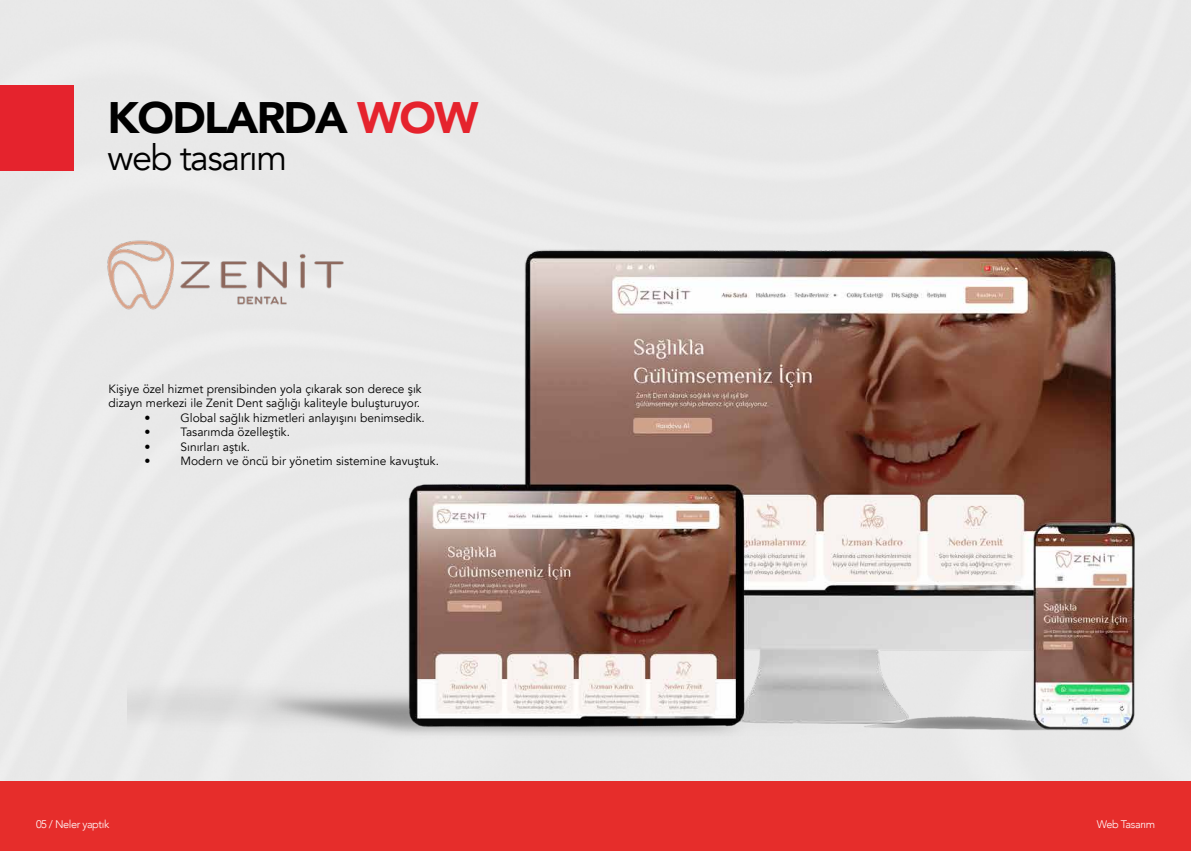
<style>
.page{position:relative;width:1191px;height:851px;background:#fff}
.page>*{position:absolute;margin:0;border:0;box-sizing:border-box;transform-origin:0 0}
.t1{font:900 44px "Avenir";letter-spacing:-.04em;color:#000}
.t2{font:36px "Avenir";letter-spacing:-.04em;color:#000}
.t3{font:12px "Avenir";color:#000}
.t4{font:300 11px "Avenir";letter-spacing:-.04em;color:#fff}
.s1{color:#e5232d}
</style>
<div class="page">
<div style="left:0;top:0;width:1191px;height:781px;background:#e9e9e9"></div>
<div style="left:0;top:781px;width:1191px;height:69px;background:#e62d2b"></div>
<div style="left:0;top:85px;width:74px;height:85px;background:#e5232d"></div>
<img style="left:127px;top:0;width:1007px;height:781px">
<img style="left:94px;top:202px;width:265px;height:141px">
<h1 class="t1" style="left:107px;top:79px;width:372px">KODLARDA <span class="s1">WOW</span></h1>
<h2 class="t2" style="left:107px;top:136px;width:181px">web tasarım</h2>
<p class="t3" style="left:108px;top:381px;width:315px">Kişiye özel hizmet prensibinden yola çıkarak son derece şık</p>
<p class="t3" style="left:108px;top:396px;width:313px">dizayn merkezi ile Zenit Dent sağlığı kaliteyle buluşturuyor.</p>
<p class="t3" style="left:144px;top:410px;width:7px">•</p>
<p class="t3" style="left:180px;top:410px;width:246px">Global sağlık hizmetleri anlayışını benimsedik.</p>
<p class="t3" style="left:144px;top:425px;width:7px">•</p>
<p class="t3" style="left:180px;top:425px;width:111px">Tasarımda özelleştik.</p>
<p class="t3" style="left:144px;top:439px;width:7px">•</p>
<p class="t3" style="left:180px;top:439px;width:71px">Sınırları aştık.</p>
<p class="t3" style="left:144px;top:453px;width:7px">•</p>
<p class="t3" style="left:180px;top:453px;width:260px">Modern ve öncü bir yönetim sistemine kavuştuk.</p>
<p class="t4" style="left:36px;top:817px;width:75px">05 / Neler yaptık</p>
<p class="t4" style="left:1096px;top:817px;width:60px">Web Tasarım</p>
</div>
